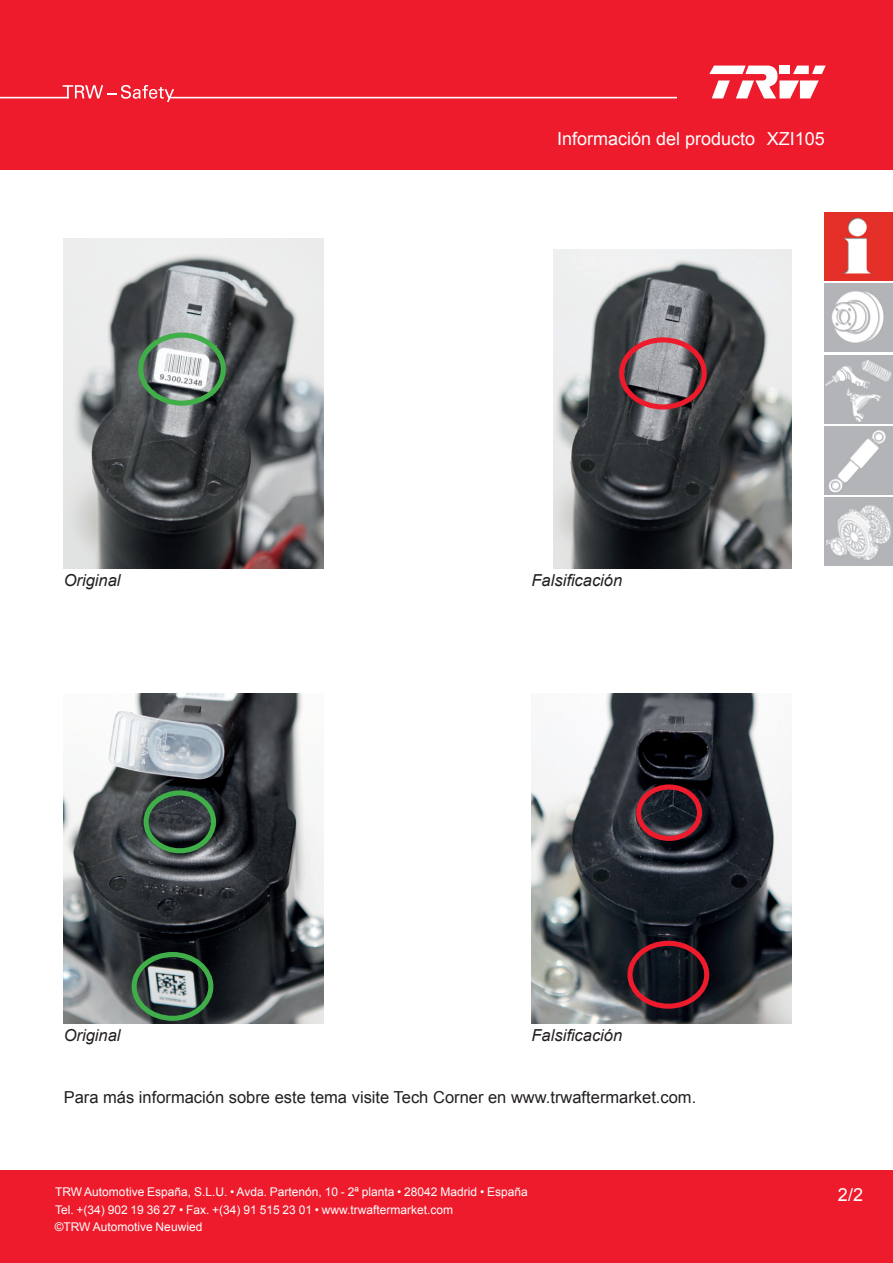
<style>
.page{position:relative;width:893px;height:1263px;background:#ee1b2c}
.page>*{position:absolute;margin:0;border:0;box-sizing:border-box;transform-origin:0 0}
.t1{font:18px "Arial";color:#fff}
.t2{font:16.5px "Arial";color:#231f20}
.t3{font:italic 16.5px "Arial";color:#231f20}
.t4{font:12px/17.2px "Arial";color:#fff}
</style>
<div class="page">
<svg style="left:63px;top:85px;width:111px;height:17px"></svg>
<hr style="left:0;top:97px;width:69px;height:1px;background:#fff">
<hr style="left:169px;top:97px;width:507px;height:1px;background:#fff">
<svg style="left:709px;top:66px;width:117px;height:32px"></svg>
<div style="left:0;top:171px;width:893px;height:999px;background:#fff"></div>
<img style="left:825px;top:213px;width:68px;height:68px">
<img style="left:825px;top:284px;width:68px;height:68px">
<img style="left:825px;top:355px;width:68px;height:68px">
<img style="left:825px;top:426px;width:68px;height:68px">
<img style="left:825px;top:497px;width:68px;height:68px">
<img style="left:64px;top:693px;width:260px;height:331px">
<div style="left:144px;top:790px;width:72px;height:63px;border:5px solid #40ae49;border-radius:50%"></div>
<div style="left:132px;top:952px;width:81px;height:69px;border:5px solid #40ae49;border-radius:50%"></div>
<img style="left:531px;top:693px;width:261px;height:331px">
<div style="left:627px;top:941px;width:82px;height:68px;border:5px solid #ee1b2c;border-radius:50%"></div>
<div style="left:636px;top:784px;width:66px;height:57px;border:5px solid #ee1b2c;border-radius:50%"></div>
<img style="left:64px;top:238px;width:260px;height:331px">
<div style="left:138px;top:333px;width:88px;height:73px;border:5px solid #40ae49;border-radius:50%"></div>
<img style="left:553px;top:250px;width:239px;height:319px">
<div style="left:619px;top:337px;width:88px;height:72px;border:5px solid #ee1b2c;border-radius:50%"></div>
<h1 class="t1" style="left:557px;top:127px;width:200px">Información del producto</h1>
<h1 class="t1" style="left:767px;top:127px;width:60px">XZI105</h1>
<h2 class="t3" style="left:64px;top:570px;width:58px">Original</h2>
<h2 class="t3" style="left:531px;top:570px;width:92px">Falsificación</h2>
<h2 class="t3" style="left:64px;top:1025px;width:58px">Original</h2>
<h2 class="t3" style="left:531px;top:1025px;width:92px">Falsificación</h2>
<h2 class="t2" style="left:64px;top:1087px;width:634px">Para más información sobre este tema visite Tech Corner en www.trwaftermarket.com.</h2>
<p class="t4" style="left:55px;top:1184px;width:474px">TRW Automotive España, S.L.U. • Avda. Partenón, 10 - 2ª planta • 28042 Madrid • España<br>Tel. +(34) 902 19 36 27 • Fax. +(34) 91 515 23 01 • www.trwaftermarket.com</p>
<p class="t4" style="left:55px;top:1218px;width:149px">©TRW Automotive Neuwied</p>
<h1 class="t1" style="left:838px;top:1183px;width:27px">2/2</h1>
</div>
